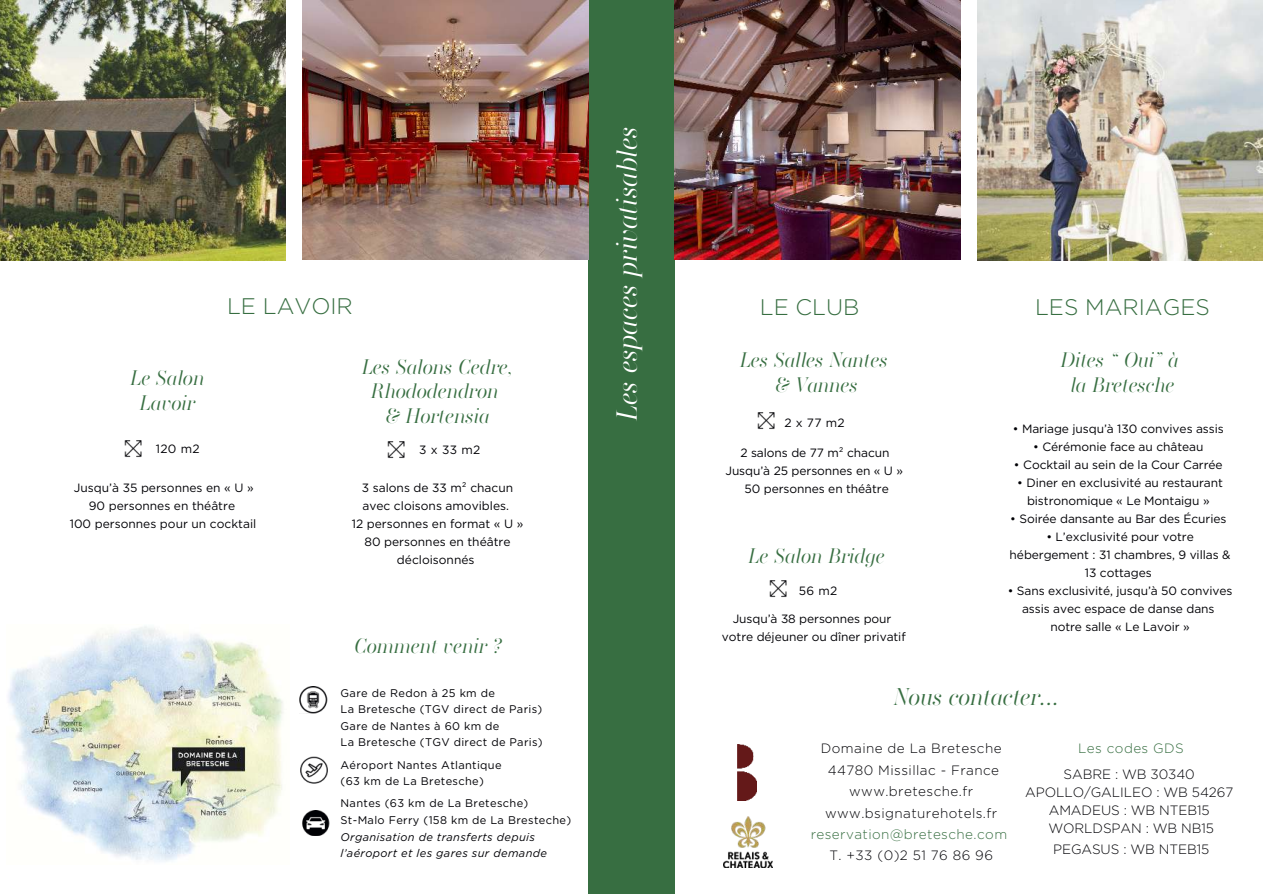
<style>
.page{position:relative;width:1263px;height:894px;background:#fff}
.page>*{position:absolute;margin:0;border:0;box-sizing:border-box;transform-origin:0 0}
.t1{font:italic 300 27px "Austerlitz Pro Affiche";color:#fff}
.t2{font:300 22.5px "Gotham";color:#376e41}
.t3{font:italic 300 22.5px "Austerlitz Pro Affiche";color:#376e41}
.t4{font:italic 300 19.5px/24.8px "Austerlitz Pro Affiche";color:#376e41;text-align:center}
.t5{font:300 13.5px/21.3px "Gotham";letter-spacing:.03em;color:#000105;text-align:center}
.t6{font:300 13.5px/18px "Gotham";letter-spacing:-.005em;color:#000105;text-align:center}
.t7{font:300 13.5px "Gotham";letter-spacing:.03em;color:#376e41}
.t8{font:12px/18px "Gotham";letter-spacing:-.005em;color:#000105;text-align:center}
.t9{font:11.1px/16.6px "Gotham";letter-spacing:.03em;color:#000105}
.t10{font:italic 11.1px/16.6px "Gotham";letter-spacing:.03em;color:#000105}
</style>
<div class="page">
<img style="left:0;top:0;width:286px;height:260px">
<img style="left:8px;top:626px;width:276px;height:236px">
<img style="left:124px;top:440px;width:18px;height:17px">
<img style="left:387px;top:441px;width:18px;height:17px">
<div style="left:588px;top:0;width:87px;height:893px;background:#376e41"></div>
<img style="left:302px;top:0;width:287px;height:260px">
<img style="left:674px;top:0;width:287px;height:260px">
<img style="left:757px;top:412px;width:18px;height:17px">
<img style="left:977px;top:0;width:286px;height:260px">
<img style="left:299px;top:686px;width:29px;height:27px">
<img style="left:300px;top:756px;width:28px;height:27px">
<img style="left:302px;top:810px;width:28px;height:25px">
<img style="left:769px;top:580px;width:18px;height:17px">
<img style="left:724px;top:816px;width:48px;height:50px">
<img style="left:737px;top:744px;width:20px;height:56px">
<h1 class="t1" style="left:607px;top:420px;width:296px;rotate:-90deg">Les espaces privatisables</h1>
<h2 class="t2" style="left:227px;top:294px;width:127px">LE LAVOIR</h2>
<h2 class="t2" style="left:760px;top:295px;width:101px">LE CLUB</h2>
<h2 class="t2" style="left:1035px;top:295px;width:176px">LES MARIAGES</h2>
<h3 class="t4" style="left:1060px;top:346px;width:120px">Dites “ Oui” à la Bretesche</h3>
<h3 class="t4" style="left:362px;top:353px;width:153px">Les Salons Cedre,<br>Rhododendron<br>&amp; Hortensia</h3>
<h3 class="t4" style="left:740px;top:346px;width:149px">Les Salles Nantes &amp; Vannes</h3>
<h3 class="t4" style="left:130px;top:364px;width:76px">Le Salon<br>Lavoir</h3>
<p class="t8" style="left:784px;top:413px;width:62px">2 x 77 m2</p>
<p class="t8" style="left:725px;top:443px;width:179px">2 salons de 77 m² chacun<br>Jusqu’à 25 personnes en « U »<br>50 personnes en théâtre</p>
<p class="t8" style="left:1013px;top:419px;width:212px">• Mariage jusqu’à 130 convives assis</p>
<p class="t8" style="left:1033px;top:437px;width:172px">• Cérémonie face au château</p>
<p class="t8" style="left:1014px;top:455px;width:210px">• Cocktail au sein de la Cour Carrée</p>
<p class="t8" style="left:1017px;top:473px;width:207px">• Diner en exclusivité au restaurant bistronomique « Le Montaigu »</p>
<p class="t8" style="left:1010px;top:509px;width:218px">• Soirée dansante au Bar des Écuries</p>
<p class="t8" style="left:1010px;top:527px;width:222px">• L’exclusivité pour votre hébergement : 31 chambres, 9 villas &amp;<br>13 cottages</p>
<p class="t8" style="left:1008px;top:581px;width:226px">• Sans exclusivité, jusqu’à 50 convives assis avec espace de danse dans notre salle « Le Lavoir »</p>
<p class="t8" style="left:156px;top:439px;width:45px">120 m2</p>
<p class="t8" style="left:70px;top:478px;width:188px">Jusqu’à 35 personnes en « U »<br>90 personnes en théâtre<br>100 personnes pour un cocktail</p>
<p class="t8" style="left:419px;top:440px;width:63px">3 x 33 m2</p>
<p class="t8" style="left:352px;top:478px;width:173px">3 salons de 33 m² chacun avec cloisons amovibles.<br>12 personnes en format « U »<br>80 personnes en théâtre décloisonnés</p>
<h3 class="t4" style="left:748px;top:542px;width:138px">Le Salon Bridge</h3>
<p class="t8" style="left:799px;top:581px;width:40px">56 m2</p>
<p class="t8" style="left:722px;top:609px;width:185px">Jusqu’à 38 personnes pour votre déjeuner ou dîner privatif</p>
<h3 class="t4" style="left:354px;top:632px;width:149px">Comment venir ?</h3>
<p class="t9" style="left:341px;top:683px;width:204px">Gare de Redon à 25 km de<br>La Bretesche (TGV direct de Paris)<br>Gare de Nantes à 60 km de<br>La Bretesche (TGV direct de Paris)</p>
<p class="t9" style="left:341px;top:755px;width:163px">Aéroport Nantes Atlantique (63 km de La Bretesche)</p>
<p class="t9" style="left:341px;top:794px;width:232px">Nantes (63 km de La Bretesche)<br>St-Malo Ferry (158 km de La Bresteche)</p>
<p class="t10" style="left:341px;top:827px;width:208px">Organisation de transferts depuis l’aéroport et les gares sur demande</p>
<h2 class="t3" style="left:893px;top:679px;width:168px">Nous contacter...</h2>
<p class="t5" style="left:821px;top:737px;width:182px">Domaine de La Bretesche<br>44780 Missillac - France www.bretesche.fr www.bsignaturehotels.fr</p>
<p class="t7" style="left:811px;top:826px;width:198px">reservation@bretesche.com</p>
<p class="t5" style="left:829px;top:844px;width:165px">T. +33 (0)2 51 76 86 96</p>
<p class="t7" style="left:1078px;top:741px;width:107px">Les codes GDS</p>
<p class="t6" style="left:1025px;top:765px;width:210px">SABRE : WB 30340<br>APOLLO/GALILEO : WB 54267<br>AMADEUS : WB NTEB15<br>WORLDSPAN : WB NB15</p>
<p class="t6" style="left:1053px;top:839px;width:158px">PEGASUS : WB NTEB15</p>
</div>
